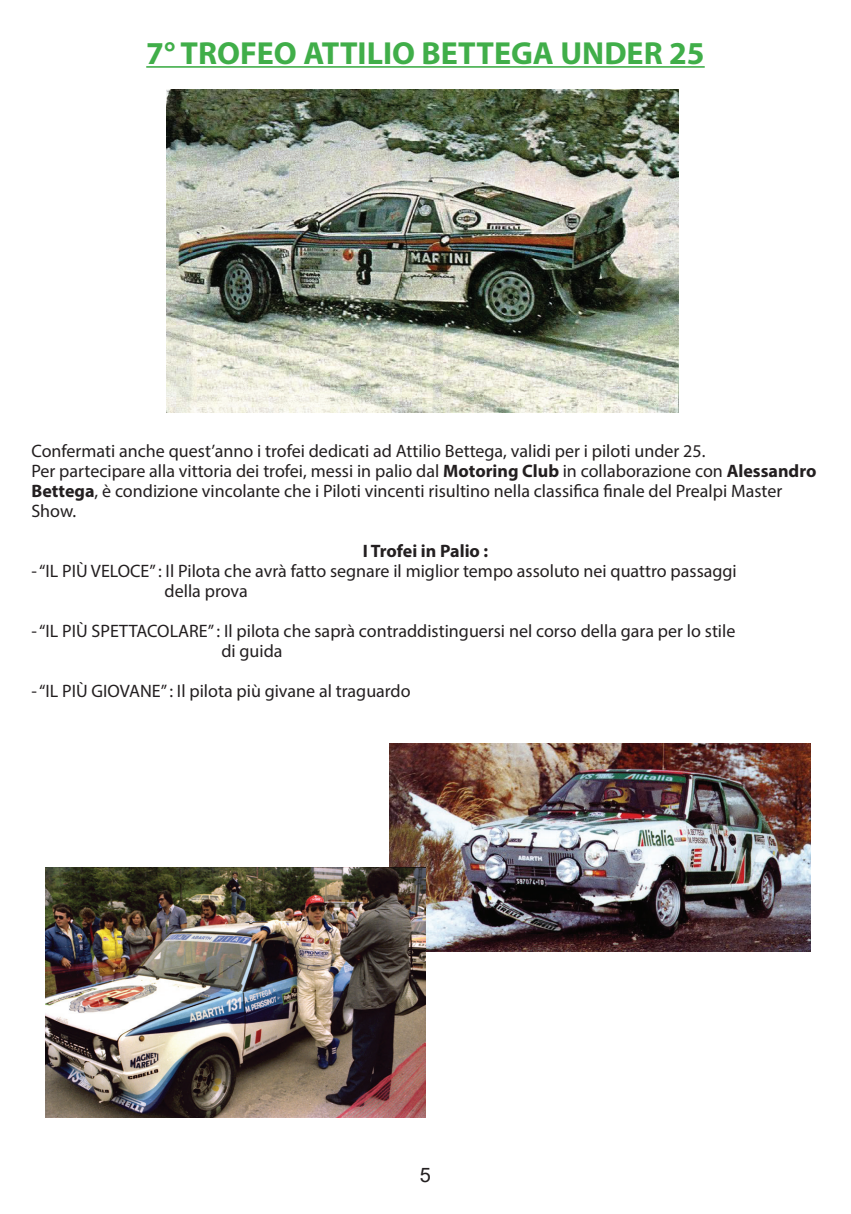
<style>
.page{position:relative;width:851px;height:1214px;background:#fff}
.page>*{position:absolute;margin:0;border:0;box-sizing:border-box;transform-origin:0 0}
.t1{font:700 32px "Myriad Pro";color:#40ae49}
.t2{font:20px "Arial";color:#231f20}
.t3{font:18px/20px "Myriad Pro";color:#231f20}
.t4{font:700 18px "Myriad Pro";color:#231f20}
.s1{font-weight:700}
</style>
<div class="page">
<img style="left:389px;top:743px;width:421px;height:208px">
<img style="left:45px;top:867px;width:380px;height:250px">
<img style="left:166px;top:89px;width:512px;height:323px">
<hr style="left:146px;top:66px;width:558px;height:2px;background:#40ae49">
<h1 class="t1" style="left:146px;top:32px;width:560px">7° TROFEO ATTILIO BETTEGA UNDER 25</h1>
<p class="t3" style="left:31px;top:440px;width:786px">Confermati anche quest’anno i trofei dedicati ad Attilio Bettega, validi per i piloti under 25.<br>Per partecipare alla vittoria dei trofei, messi in palio dal <span class="s1">Motoring Club</span> in collaborazione con <span class="s1">Alessandro Bettega</span>, è condizione vincolante che i Piloti vincenti risultino nella classifica finale del Prealpi Master Show.</p>
<p class="t4" style="left:363px;top:538px;width:127px">I Trofei in Palio :</p>
<p class="t3" style="left:164px;top:560px;width:573px;text-indent:-133px">- “IL PIÙ VELOCE” : Il Pilota che avrà fatto segnare il miglior tempo assoluto nei quattro passaggi della prova</p>
<p class="t3" style="left:221px;top:620px;width:515px;text-indent:-190px">- “IL PIÙ SPETTACOLARE” : Il pilota che saprà contraddistinguersi nel corso della gara per lo stile di guida</p>
<p class="t3" style="left:31px;top:680px;width:381px">- “IL PIÙ GIOVANE” : Il pilota più givane al traguardo</p>
<p class="t2" style="left:420px;top:1160px;width:13px">5</p>
</div>
